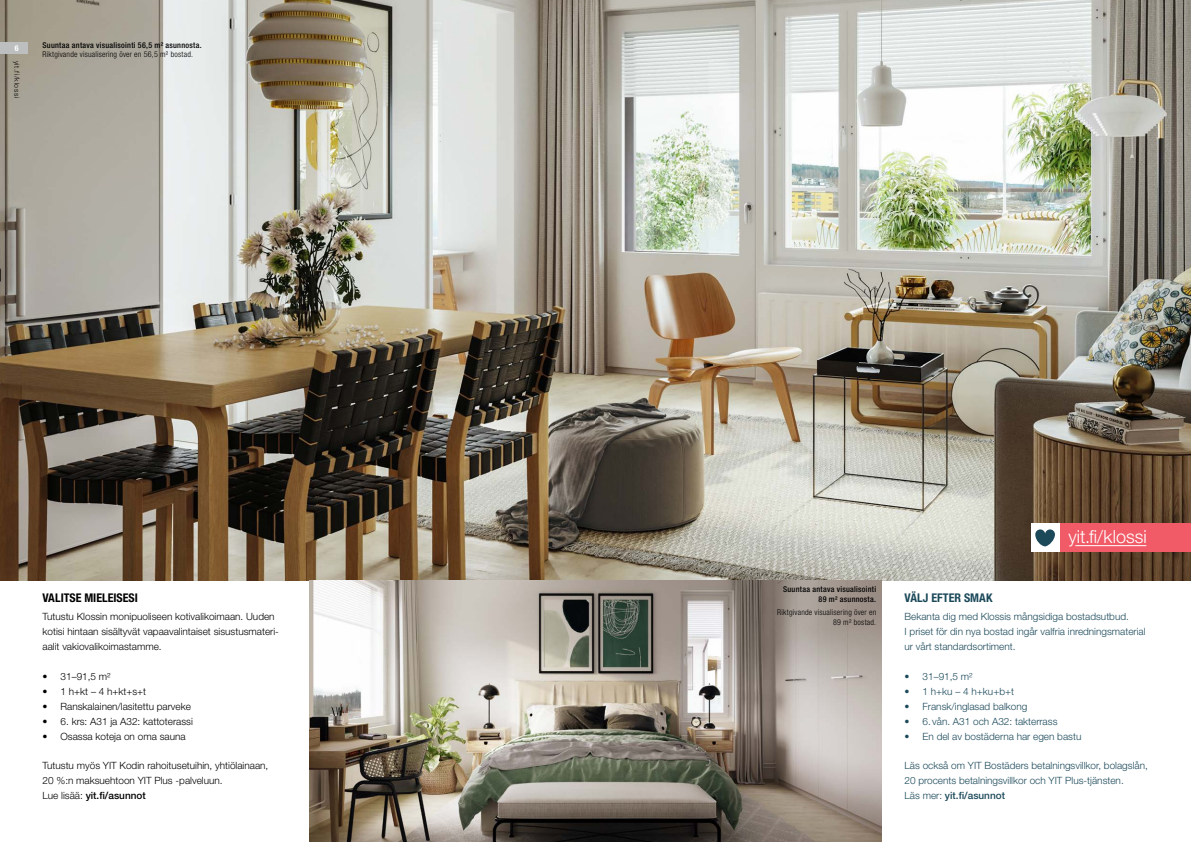
<style>
.page{position:relative;width:1191px;height:842px;background:#fff}
.page>*{position:absolute;margin:0;border:0;box-sizing:border-box;transform-origin:0 0}
.t1{font:300 18px "Helvetica Neue LT Pro";color:#fff}
.t2{font:700 condensed 12px "Helvetica Neue LT Pro";color:#000}
.t3{font:700 condensed 12px "Helvetica Neue LT Pro";letter-spacing:.005em;color:#1b495a}
.t4{font:300 10px/15px "Helvetica Neue LT Pro";color:#1b495a}
.t5{font:300 10px/15px "Helvetica Neue LT Pro";color:#000}
.t6{font:300 condensed 8px/10px "Helvetica Neue LT Pro";letter-spacing:.025em;color:#000;text-align:right}
.t7{font:500 condensed 8px/10px "Helvetica Neue LT Pro";letter-spacing:.035em;color:#000;text-align:right}
.t8{font:700 condensed 8px "Helvetica Neue LT Pro";color:#fff}
.t9{font:300 7px "Helvetica Neue LT Pro";letter-spacing:.08em;color:#000}
.s1{font-weight:500}
</style>
<div class="page">
<img style="left:0;top:0;width:595px;height:580px">
<img style="left:595px;top:0;width:596px;height:580px">
<div style="left:0;top:43px;width:28px;height:11px;background:#bcbec0"></div>
<div style="left:1059px;top:524px;width:132px;height:28px;background:#f15b67"></div>
<div style="left:1031px;top:524px;width:28px;height:28px;background:#fff"></div>
<svg style="left:1035px;top:529px;width:20px;height:17px"></svg>
<hr style="left:1075px;top:545px;width:71px;height:1px;background:#fff">
<img style="left:309px;top:580px;width:573px;height:262px">
<p class="t8" style="left:15px;top:44px;width:5px">6</p>
<p class="t7" style="left:43px;top:40px;width:161px">Suuntaa antava visualisointi 56,5 m² asunnosta.</p>
<p class="t6" style="left:43px;top:49px;width:152px">Riktgivande visualisering över en 56,5 m² bostad.</p>
<p class="t9" style="left:21px;top:61px;width:39px;rotate:90deg">yit.fi/klossi</p>
<p class="t2" style="left:43px;top:591px;width:97px">VALITSE MIELEISESI</p>
<p class="t5" style="left:43px;top:609px;width:238px">Tutustu Klossin monipuoliseen kotivalikoimaan. Uuden kotisi hintaan sisältyvät vapaavalintaiset sisustusmateri&shy;aalit vakiovalikoimastamme.</p>
<p class="t5" style="left:43px;top:669px;width:70px">• 31–91,5 m²</p>
<p class="t5" style="left:43px;top:684px;width:105px">• 1 h+kt – 4 h+kt+s+t</p>
<p class="t5" style="left:43px;top:699px;width:150px">• Ranskalainen/lasitettu parveke</p>
<p class="t5" style="left:43px;top:714px;width:152px">• 6. krs: A31 ja A32: kattoterassi</p>
<p class="t5" style="left:43px;top:729px;width:145px">• Osassa koteja on oma sauna</p>
<p class="t5" style="left:43px;top:758px;width:227px">Tutustu myös YIT Kodin rahoitusetuihin, yhtiölainaan,<br>20 %:n maksuehtoon YIT Plus -palveluun.<br>Lue lisää: <span class="s1">yit.fi/asunnot</span></p>
<p class="t7" style="left:783px;top:584px;width:95px">Suuntaa antava visualisointi<br>89 m² asunnosta.</p>
<p class="t6" style="left:777px;top:607px;width:100px">Riktgivande visualisering över en<br>89 m² bostad.</p>
<h1 class="t1" style="left:1068px;top:525px;width:80px">yit.fi/klossi</h1>
<p class="t3" style="left:904px;top:591px;width:89px">VÄLJ EFTER SMAK</p>
<p class="t4" style="left:904px;top:609px;width:242px">Bekanta dig med Klossis mångsidiga bostadsutbud.<br>I priset för din nya bostad ingår valfria inredningsmaterial ur vårt standardsortiment.</p>
<p class="t4" style="left:904px;top:669px;width:70px">• 31–91,5 m²</p>
<p class="t4" style="left:904px;top:684px;width:111px">• 1 h+ku – 4 h+ku+b+t</p>
<p class="t4" style="left:904px;top:699px;width:124px">• Fransk/inglasad balkong</p>
<p class="t4" style="left:904px;top:714px;width:154px">• 6. vån. A31 och A32: takterrass</p>
<p class="t4" style="left:904px;top:729px;width:178px">• En del av bostäderna har egen bastu</p>
<p class="t4" style="left:904px;top:758px;width:245px">Läs också om YIT Bostäders betalningsvillkor, bolagslån,<br>20 procents betalningsvillkor och YIT Plus-tjänsten.<br>Läs mer: <span class="s1">yit.fi/asunnot</span></p>
</div>
